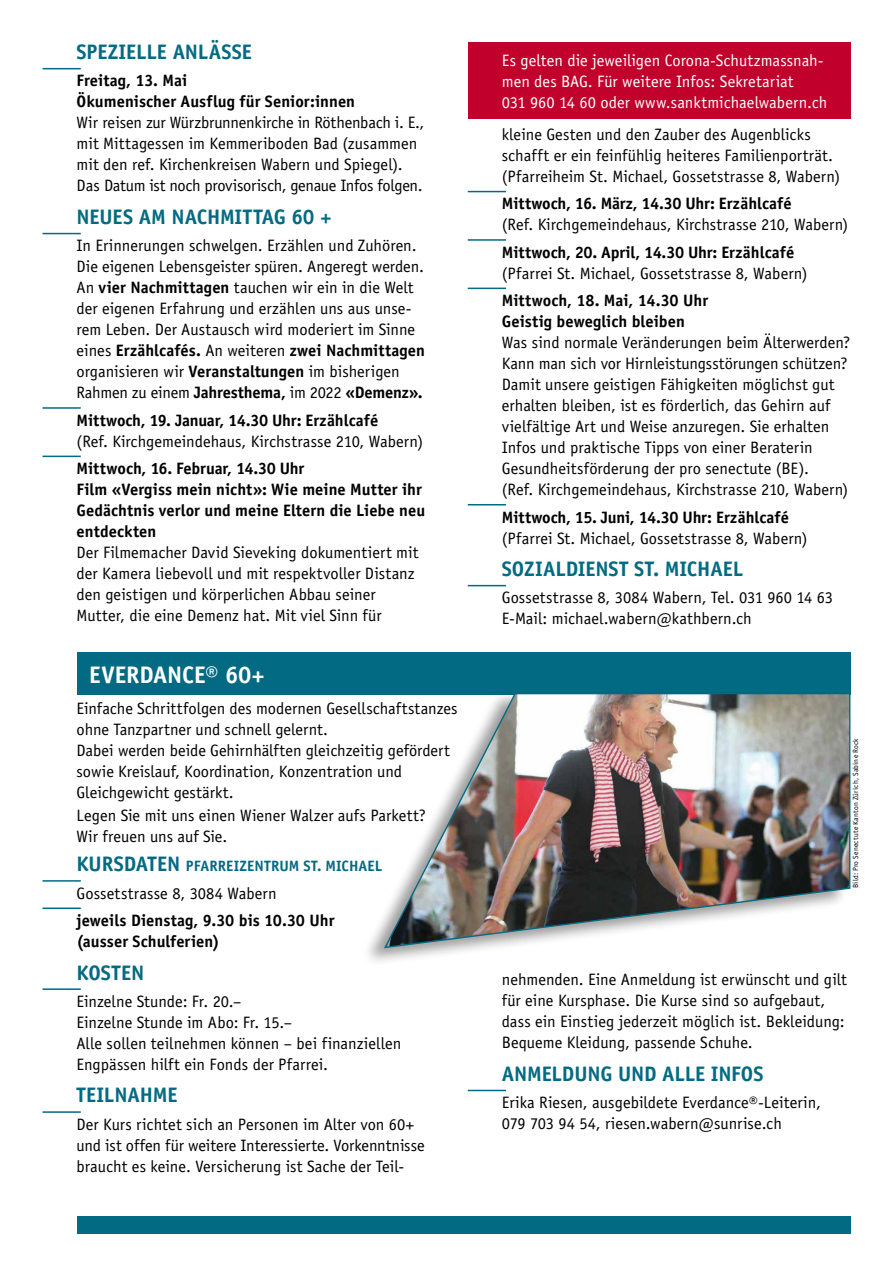
<style>
.page{position:relative;width:893px;height:1263px;background:#fff}
.page>*{position:absolute;margin:0;border:0;box-sizing:border-box;transform-origin:0 0}
.t1{font:700 24px "Officina Sans LT";letter-spacing:-.005em;color:#fff}
.t2{font:700 21px "Officina Sans LT";letter-spacing:-.005em;color:#026a82}
.t3{font:16.5px/21px "Officina Sans LT";color:#000}
.t4{font:700 16.5px/21px "Officina Sans LT";color:#000}
.t5{font:16.5px/21px "Officina Sans LT";color:#fff}
.t6{font:700 15px "Officina Sans LT";letter-spacing:.005em;color:#026a82}
.t7{font:7.5px "Officina Sans LT";letter-spacing:.025em;color:#000}
.s1{font-weight:700}
.s2{font-size:21px}
</style>
<div class="page">
<hr style="left:43px;top:68px;width:38px;height:1px;background:#026a82">
<hr style="left:43px;top:233px;width:38px;height:1px;background:#026a82">
<hr style="left:43px;top:407px;width:38px;height:2px;background:#026a82">
<hr style="left:43px;top:456px;width:38px;height:1px;background:#026a82">
<hr style="left:468px;top:191px;width:38px;height:1px;background:#026a82">
<hr style="left:468px;top:239px;width:38px;height:2px;background:#026a82">
<hr style="left:468px;top:288px;width:38px;height:1px;background:#026a82">
<hr style="left:468px;top:504px;width:38px;height:1px;background:#026a82">
<hr style="left:468px;top:585px;width:38px;height:1px;background:#026a82">
<div style="left:77px;top:652px;width:773px;height:42px;background:#026a82"></div>
<div style="left:361px;top:689px;width:488px;height:278px;background:#000;opacity:.4"></div>
<img style="left:383px;top:692px;width:468px;height:257px">
<hr style="left:43px;top:880px;width:38px;height:2px;background:#026a82">
<hr style="left:43px;top:907px;width:38px;height:2px;background:#026a82">
<hr style="left:43px;top:988px;width:38px;height:2px;background:#026a82">
<hr style="left:43px;top:1111px;width:38px;height:2px;background:#026a82">
<hr style="left:468px;top:1090px;width:38px;height:1px;background:#026a82">
<div style="left:77px;top:1216px;width:773px;height:17px;background:#026a82"></div>
<div style="left:468px;top:43px;width:382px;height:76px;background:#c1002b"></div>
<p class="t2" style="left:77px;top:39px;width:177px">SPEZIELLE ANLÄSSE</p>
<p class="t4" style="left:77px;top:70px;width:280px">Freitag, 13. Mai<br>Ökumenischer Ausflug für Senior:innen</p>
<p class="t3" style="left:77px;top:112px;width:349px">Wir reisen zur Würzbrunnenkirche in Röthenbach i. E., mit Mittagessen im Kemmeriboden Bad (zusammen mit den ref. Kirchenkreisen Wabern und Spiegel).<br>Das Datum ist noch provisorisch, genaue Infos folgen.</p>
<p class="t2" style="left:77px;top:204px;width:257px">NEUES AM NACHMITTAG 60 +</p>
<p class="t3" style="left:77px;top:235px;width:350px">In Erinnerungen schwelgen. Erzählen und Zuhören.<br>Die eigenen Lebensgeister spüren. Angeregt werden.<br>An <span class="s1">vier Nachmittagen</span> tauchen wir ein in die Welt der eigenen Erfahrung und erzählen uns aus unse&shy;rem Leben. Der Austausch wird moderiert im Sinne eines <span class="s1">Erzählcafés.</span> An weiteren <span class="s1">zwei Nachmittagen </span>organisieren wir <span class="s1">Veranstaltungen</span> im bisherigen Rahmen zu einem <span class="s1">Jahresthema,</span> im 2022 <span class="s1">«Demenz».</span></p>
<p class="t4" style="left:77px;top:409px;width:303px">Mittwoch, 19. Januar, 14.30 Uhr: Erzählcafé</p>
<p class="t3" style="left:77px;top:431px;width:348px">(Ref. Kirchgemeindehaus, Kirchstrasse 210, Wabern)</p>
<p class="t4" style="left:77px;top:458px;width:350px">Mittwoch, 16. Februar, 14.30 Uhr<br>Film «Vergiss mein nicht»: Wie meine Mutter ihr Gedächtnis verlor und meine Eltern die Liebe neu entdeckten</p>
<p class="t3" style="left:77px;top:542px;width:344px">Der Filmemacher David Sieveking dokumentiert mit der Kamera liebevoll und mit respektvoller Distanz den geistigen und körperlichen Abbau seiner Mutter, die eine Demenz hat. Mit viel Sinn für</p>
<h1 class="t1" style="left:89px;top:659px;width:177px">EVERDANCE® 60+</h1>
<p class="t3" style="left:77px;top:698px;width:383px">Einfache Schrittfolgen des modernen Gesellschaftstanzes ohne Tanzpartner und schnell gelernt.<br>Dabei werden beide Gehirnhälften gleichzeitig gefördert sowie Kreislauf, Koordination, Konzentration und Gleichgewicht gestärkt.</p>
<p class="t3" style="left:77px;top:805px;width:351px">Legen Sie mit uns einen Wiener Walzer aufs Parkett?<br>Wir freuen uns auf Sie.</p>
<p class="t6" style="left:77px;top:857px;width:307px"><span class="s2">KURSDATEN</span> PFARREIZENTRUM ST. MICHAEL</p>
<p class="t3" style="left:77px;top:882px;width:202px">Gossetstrasse 8, 3084 Wabern</p>
<p class="t4" style="left:77px;top:910px;width:259px">jeweils Dienstag, 9.30 bis 10.30 Uhr (ausser Schulferien)</p>
<p class="t2" style="left:77px;top:959px;width:69px">KOSTEN</p>
<p class="t3" style="left:77px;top:991px;width:326px">Einzelne Stunde: Fr. 20.–<br>Einzelne Stunde im Abo: Fr. 15.–<br>Alle sollen teilnehmen können – bei finanziellen Engpässen hilft ein Fonds der Pfarrei.</p>
<p class="t2" style="left:77px;top:1082px;width:102px">TEILNAHME</p>
<p class="t3" style="left:77px;top:1114px;width:350px">Der Kurs richtet sich an Personen im Alter von 60+ und ist offen für weitere Interessierte. Vorkenntnisse braucht es keine. Versicherung ist Sache der Teil-</p>
<p class="t5" style="left:502px;top:50px;width:327px">Es gelten die jeweiligen Corona-Schutzmassnah&shy;men des BAG. Für weitere Infos: Sekretariat<br>031 960 14 60 oder www.sanktmichaelwabern.ch</p>
<p class="t3" style="left:502px;top:124px;width:340px">kleine Gesten und den Zauber des Augenblicks schafft er ein feinfühlig heiteres Familienporträt. (Pfarreiheim St. Michael, Gossetstrasse 8, Wabern)</p>
<p class="t4" style="left:502px;top:193px;width:291px">Mittwoch, 16. März, 14.30 Uhr: Erzählcafé</p>
<p class="t3" style="left:502px;top:214px;width:348px">(Ref. Kirchgemeindehaus, Kirchstrasse 210, Wabern)</p>
<p class="t4" style="left:502px;top:241px;width:294px">Mittwoch, 20. April, 14.30 Uhr: Erzählcafé</p>
<p class="t3" style="left:502px;top:263px;width:307px">(Pfarrei St. Michael, Gossetstrasse 8, Wabern)</p>
<p class="t4" style="left:502px;top:290px;width:208px">Mittwoch, 18. Mai, 14.30 Uhr<br>Geistig beweglich bleiben</p>
<p class="t3" style="left:502px;top:332px;width:350px">Was sind normale Veränderungen beim Älterwerden?<br>Kann man sich vor Hirnleistungsstörungen schützen?<br>Damit unsere geistigen Fähigkeiten möglichst gut erhalten bleiben, ist es förderlich, das Gehirn auf vielfältige Art und Weise anzuregen. Sie erhalten Infos und praktische Tipps von einer Beraterin Gesundheitsförderung der pro senectute (BE).<br>(Ref. Kirchgemeindehaus, Kirchstrasse 210, Wabern)</p>
<p class="t4" style="left:502px;top:506px;width:289px">Mittwoch, 15. Juni, 14.30 Uhr: Erzählcafé</p>
<p class="t3" style="left:502px;top:527px;width:307px">(Pfarrei St. Michael, Gossetstrasse 8, Wabern)</p>
<p class="t2" style="left:502px;top:556px;width:243px">SOZIALDIENST ST. MICHAEL</p>
<p class="t3" style="left:502px;top:587px;width:333px">Gossetstrasse 8, 3084 Wabern, Tel. 031 960 14 63<br>E-Mail: michael.wabern@kathbern.ch</p>
<p class="t7" style="left:851px;top:888px;width:151px;rotate:-90deg">Bild: Pro Senectute Kanton Zürich, Sabine Rock</p>
<p class="t3" style="left:502px;top:969px;width:347px">nehmenden. Eine Anmeldung ist erwünscht und gilt für eine Kursphase. Die Kurse sind so aufgebaut, dass ein Einstieg jederzeit möglich ist. Bekleidung:<br>Bequeme Kleidung, passende Schuhe.</p>
<p class="t2" style="left:502px;top:1060px;width:263px">ANMELDUNG UND ALLE INFOS</p>
<p class="t3" style="left:502px;top:1092px;width:321px">Erika Riesen, ausgebildete Everdance®-Leiterin,<br>079 703 94 54, riesen.wabern@sunrise.ch</p>
</div>
